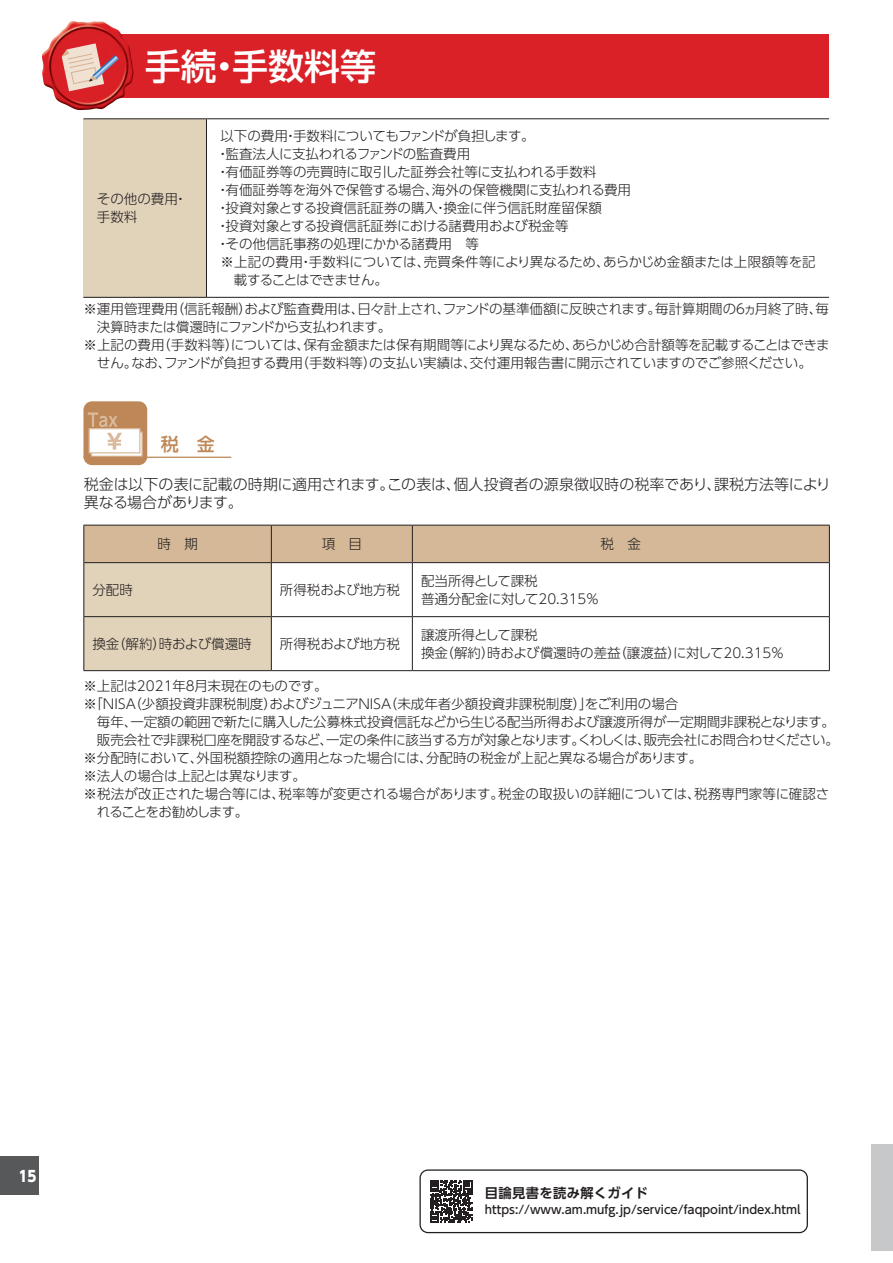
<style>
.page{position:relative;width:893px;height:1263px;background:#fff}
.page>*{position:absolute;margin:0;border:0;box-sizing:border-box;transform-origin:0 0}
.t1{font:500 36px "UD Shin Go Pro";color:#fff}
.t2{font:500 18px "UD Shin Go Pro";color:#be8757}
.t3{font:300 15px/18.8px "UD Shin Go Pro";color:#231f20}
.t4{font:800 15px "UD Shin Go Pro";color:#fff;scale:.9 1}
.t5{font:300 13.5px/18px "UD Shin Go Pro";letter-spacing:-.01em;color:#231f20}
.t6{font:300 13.5px "UD Shin Go Pro";letter-spacing:-.03em;color:#231f20}
.t7{font:300 13.5px "UD Shin Go Pro";letter-spacing:.01em;color:#231f20}
.t8{font:300 13.5px "UD Shin Go Pro";letter-spacing:-.035em;color:#231f20}
.t9{font:300 13.5px "UD Shin Go Pro";letter-spacing:-.055em;color:#231f20}
.t10{font:300 13.5px "UD Shin Go Pro";letter-spacing:-.085em;color:#231f20}
.t11{font:700 13.35px "UD Shin Go Pro De";letter-spacing:.025em;color:#231f20}
.t12{font:500 11.7px "UD Shin Go Pro";color:#231f20}
</style>
<div class="page">
<div style="left:0;top:1157px;width:38px;height:38px;background:#57585a"></div>
<div style="left:83px;top:119px;width:123px;height:178px;background:#e1d2ba"></div>
<hr style="left:83px;top:118px;width:123px;height:1px;background:#231f20">
<hr style="left:206px;top:118px;width:623px;height:1px;background:#231f20">
<hr style="left:206px;top:119px;width:1px;height:178px;background:#231f20">
<hr style="left:83px;top:297px;width:123px;height:1px;background:#231f20">
<hr style="left:206px;top:297px;width:623px;height:1px;background:#231f20">
<div style="left:83px;top:401px;width:64px;height:64px;background:#be8757;border-radius:9px"></div>
<div style="left:91px;top:432px;width:51px;height:24px;background:linear-gradient(to right,#fff,#fff)"></div>
<div style="left:91px;top:431px;width:52px;height:26px;border:1px solid #daba9d"></div>
<div style="left:89px;top:429px;width:51px;height:24px;background:#fff"></div>
<div style="left:89px;top:428px;width:51px;height:25px;border:1px solid #daba9d"></div>
<svg style="left:88px;top:412px;width:30px;height:15px"></svg>
<svg style="left:107px;top:433px;width:15px;height:17px"></svg>
<hr style="left:83px;top:457px;width:148px;height:1px;background:#be8757">
<svg style="left:84px;top:526px;width:745px;height:144px"></svg>
<hr style="left:83px;top:525px;width:188px;height:1px;background:#231f20">
<hr style="left:83px;top:525px;width:1px;height:37px;background:#231f20">
<hr style="left:271px;top:525px;width:141px;height:1px;background:#231f20">
<hr style="left:271px;top:525px;width:1px;height:37px;background:#231f20">
<hr style="left:412px;top:525px;width:418px;height:1px;background:#231f20">
<hr style="left:412px;top:525px;width:1px;height:37px;background:#231f20">
<hr style="left:829px;top:525px;width:1px;height:37px;background:#231f20">
<hr style="left:83px;top:562px;width:188px;height:1px;background:#231f20">
<hr style="left:83px;top:563px;width:1px;height:53px;background:#231f20">
<hr style="left:271px;top:562px;width:141px;height:1px;background:#231f20">
<hr style="left:271px;top:563px;width:1px;height:53px;background:#231f20">
<hr style="left:412px;top:562px;width:418px;height:1px;background:#231f20">
<hr style="left:412px;top:563px;width:1px;height:53px;background:#231f20">
<hr style="left:829px;top:563px;width:1px;height:53px;background:#231f20">
<hr style="left:83px;top:616px;width:188px;height:1px;background:#231f20">
<hr style="left:83px;top:617px;width:1px;height:53px;background:#231f20">
<hr style="left:271px;top:616px;width:141px;height:1px;background:#231f20">
<hr style="left:271px;top:617px;width:1px;height:53px;background:#231f20">
<hr style="left:412px;top:616px;width:418px;height:1px;background:#231f20">
<hr style="left:412px;top:617px;width:1px;height:53px;background:#231f20">
<hr style="left:829px;top:617px;width:1px;height:53px;background:#231f20">
<hr style="left:83px;top:670px;width:188px;height:1px;background:#231f20">
<hr style="left:271px;top:670px;width:141px;height:1px;background:#231f20">
<hr style="left:412px;top:670px;width:418px;height:1px;background:#231f20">
<div style="left:872px;top:1144px;width:21px;height:107px;background:#c7c8ca"></div>
<svg style="left:419px;top:1169px;width:389px;height:64px"></svg>
<div style="left:83px;top:34px;width:740px;height:64px;background:#da2128"></div>
<hr style="left:825px;top:34px;width:4px;height:64px;background:#da2128">
<img style="left:42px;top:21px;width:92px;height:90px">
<svg style="left:62px;top:43px;width:57px;height:48px"></svg>
<h1 class="t1" style="left:145px;top:37px;width:233px">手続・手数料等</h1>
<p class="t8" style="left:220px;top:125px;width:316px">以下の費用・手数料についてもファンドが負担します。</p>
<p class="t5" style="left:216px;top:145px;width:256px">・監査法人に支払われるファンドの監査費用</p>
<p class="t5" style="left:216px;top:163px;width:382px">・有価証券等の売買時に取引した証券会社等に支払われる手数料</p>
<p class="t5" style="left:216px;top:181px;width:416px">・有価証券等を海外で保管する場合、海外の保管機関に支払われる費用</p>
<p class="t5" style="left:216px;top:199px;width:387px">・投資対象とする投資信託証券の購入・換金に伴う信託財産留保額</p>
<p class="t5" style="left:216px;top:217px;width:354px">・投資対象とする投資信託証券における諸費用および税金等</p>
<p class="t5" style="left:216px;top:235px;width:264px">・その他信託事務の処理にかかる諸費用　等</p>
<p class="t5" style="left:220px;top:253px;width:597px">※上記の費用・手数料については、売買条件等により異なるため、あらかじめ金額または上限額等を記</p>
<p class="t9" style="left:234px;top:269px;width:156px">載することはできません。</p>
<p class="t5" style="left:83px;top:300px;width:747px">※運用管理費用（信託報酬）および監査費用は、日々計上され、ファンドの基準価額に反映されます。毎計算期間の６ヵ月終了時、毎</p>
<p class="t8" style="left:97px;top:316px;width:296px">決算時または償還時にファンドから支払われます。</p>
<p class="t5" style="left:83px;top:336px;width:748px">※上記の費用（手数料等）については、保有金額または保有期間等により異なるため、あらかじめ合計額等を記載することはできま</p>
<p class="t5" style="left:97px;top:354px;width:716px">せん。なお、ファンドが負担する費用（手数料等）の支払い実績は、交付運用報告書に開示されていますのでご参照ください。</p>
<p class="t5" style="left:97px;top:190px;width:92px">その他の費用・手数料</p>
<h2 class="t2" style="left:161px;top:429px;width:55px">税　金</h2>
<p class="t3" style="left:84px;top:474px;width:749px">税金は以下の表に記載の時期に適用されます。この表は、個人投資者の源泉徴収時の税率であり、課税方法等により異なる場合があります。</p>
<p class="t5" style="left:157px;top:534px;width:42px">時　期</p>
<p class="t5" style="left:322px;top:534px;width:42px">項　目</p>
<p class="t5" style="left:601px;top:534px;width:42px">税　金</p>
<p class="t5" style="left:92px;top:580px;width:42px">分配時</p>
<p class="t5" style="left:280px;top:580px;width:122px">所得税および地方税</p>
<p class="t5" style="left:421px;top:571px;width:180px">配当所得として課税<br>普通分配金に対して20.315％</p>
<p class="t5" style="left:92px;top:634px;width:161px">換金（解約）時および償還時</p>
<p class="t5" style="left:280px;top:634px;width:122px">所得税および地方税</p>
<p class="t5" style="left:421px;top:625px;width:365px">譲渡所得として課税<br>換金（解約）時および償還時の差益（譲渡益）に対して20.315％</p>
<p class="t5" style="left:83px;top:676px;width:246px">※上記は2021年８月末現在のものです。</p>
<p class="t5" style="left:83px;top:694px;width:596px">※「ＮＩＳＡ（少額投資非課税制度）およびジュニアＮＩＳＡ（未成年者少額投資非課税制度）」をご利用の場合</p>
<p class="t5" style="left:97px;top:712px;width:740px">毎年、一定額の範囲で新たに購入した公募株式投資信託などから生じる配当所得および譲渡所得が一定期間非課税となります。</p>
<p class="t6" style="left:97px;top:729px;width:743px">販売会社で非課税口座を開設するなど、一定の条件に該当する方が対象となります。くわしくは、販売会社にお問合わせください。</p>
<p class="t5" style="left:83px;top:748px;width:620px">※分配時において、外国税額控除の適用となった場合には、分配時の税金が上記と異なる場合があります。</p>
<p class="t5" style="left:83px;top:766px;width:224px">※法人の場合は上記とは異なります。</p>
<p class="t7" style="left:83px;top:783px;width:747px">※税法が改正された場合等には、税率等が変更される場合があります。税金の取扱いの詳細については、税務専門家等に確認さ</p>
<p class="t10" style="left:97px;top:801px;width:153px">れることをお勧めします。</p>
<p class="t4" style="left:19px;top:1163px;width:21px">15</p>
<p class="t11" style="left:485px;top:1182px;width:165px">目論見書を読み解くガイド</p>
<p class="t12" style="left:485px;top:1200px;width:317px">https://www.am.mufg.jp/service/faqpoint/index.html</p>
</div>
